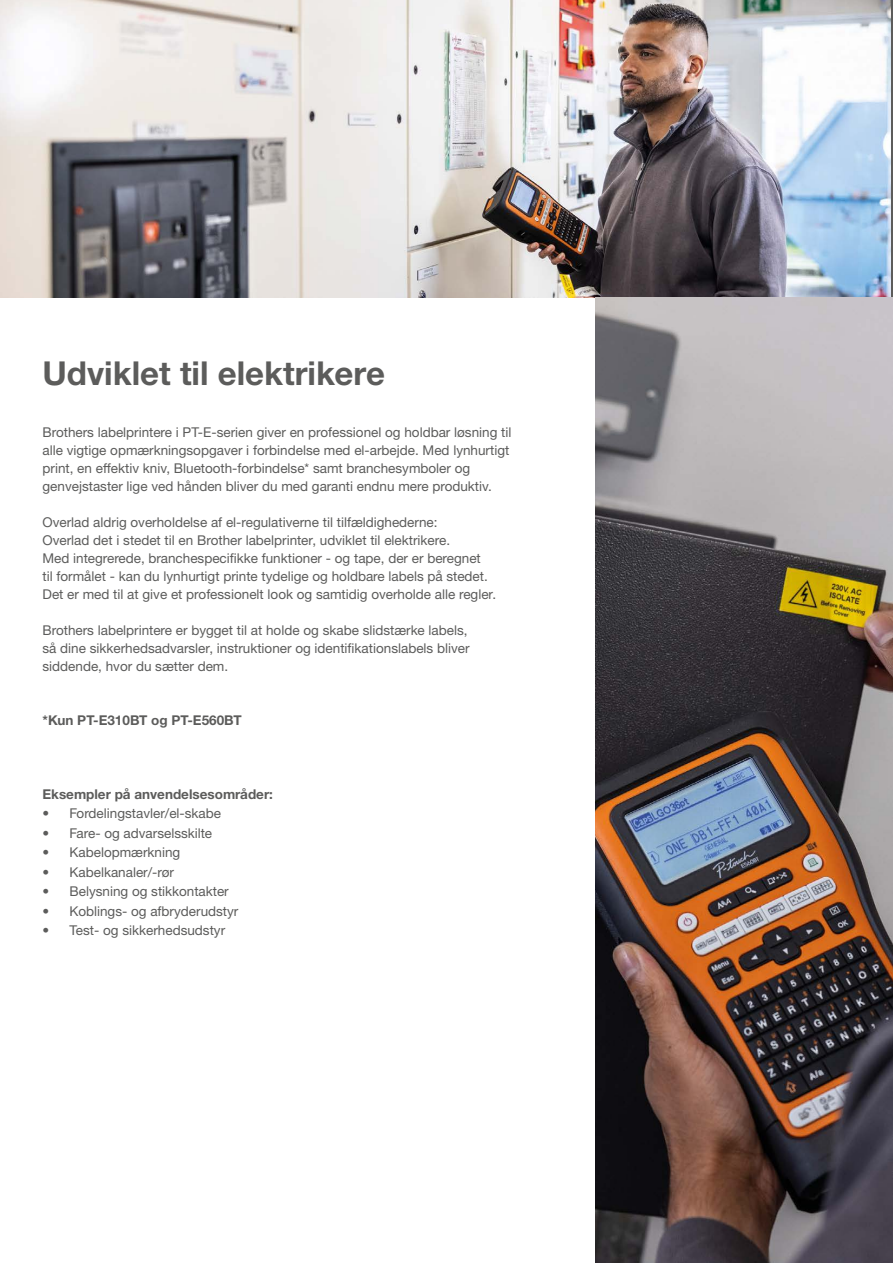
<style>
.page{position:relative;width:893px;height:1263px;background:#fff}
.page>*{position:absolute;margin:0;border:0;box-sizing:border-box;transform-origin:0 0}
.t1{font:700 33px "Helvetica Neue LTW1 G";color:#5c5c5b}
.t2{font:13.5px/18px "Helvetica Neue LTW1 G";color:#5c5c5b}
.t3{font:700 13.5px "Helvetica Neue LTW1 G";color:#5c5c5b}
</style>
<div class="page">
<img style="left:0;top:0;width:892px;height:298px">
<hr style="left:892px;top:0;width:1px;height:1263px;background:#5c5c5b">
<img style="left:595px;top:298px;width:298px;height:965px">
<h1 class="t1" style="left:43px;top:353px;width:344px">Udviklet til elektrikere</h1>
<p class="t2" style="left:43px;top:423px;width:470px">Brothers labelprintere i PT-E-serien giver en professionel og holdbar løsning til alle vigtige opmærkningsopgaver i forbindelse med el-arbejde. Med lynhurtigt print, en effektiv kniv, Bluetooth-forbindelse* samt branchesymboler og genvejstaster lige ved hånden bliver du med garanti endnu mere produktiv.</p>
<p class="t2" style="left:43px;top:513px;width:455px">Overlad aldrig overholdelse af el-regulativerne til tilfældighederne:<br>Overlad det i stedet til en Brother labelprinter, udviklet til elektrikere.<br>Med integrerede, branchespecifikke funktioner - og tape, der er beregnet<br>til formålet - kan du lynhurtigt printe tydelige og holdbare labels på stedet.<br>Det er med til at give et professionelt look og samtidig overholde alle regler.</p>
<p class="t2" style="left:43px;top:621px;width:429px">Brothers labelprintere er bygget til at holde og skabe slidstærke labels, så dine sikkerhedsadvarsler, instruktioner og identifikationslabels bliver siddende, hvor du sætter dem.</p>
<p class="t3" style="left:43px;top:712px;width:201px">*Kun PT-E310BT og PT-E560BT</p>
<p class="t3" style="left:43px;top:785px;width:232px">Eksempler på anvendelsesområder:</p>
<p class="t2" style="left:43px;top:804px;width:180px">• Fordelingstavler/el-skabe</p>
<p class="t2" style="left:43px;top:824px;width:171px">• Fare- og advarselsskilte</p>
<p class="t2" style="left:43px;top:843px;width:139px">• Kabelopmærkning</p>
<p class="t2" style="left:43px;top:863px;width:133px">• Kabelkanaler/-rør</p>
<p class="t2" style="left:43px;top:882px;width:188px">• Belysning og stikkontakter</p>
<p class="t2" style="left:43px;top:902px;width:197px">• Koblings- og afbryderudstyr</p>
<p class="t2" style="left:43px;top:921px;width:184px">• Test- og sikkerhedsudstyr</p>
</div>
